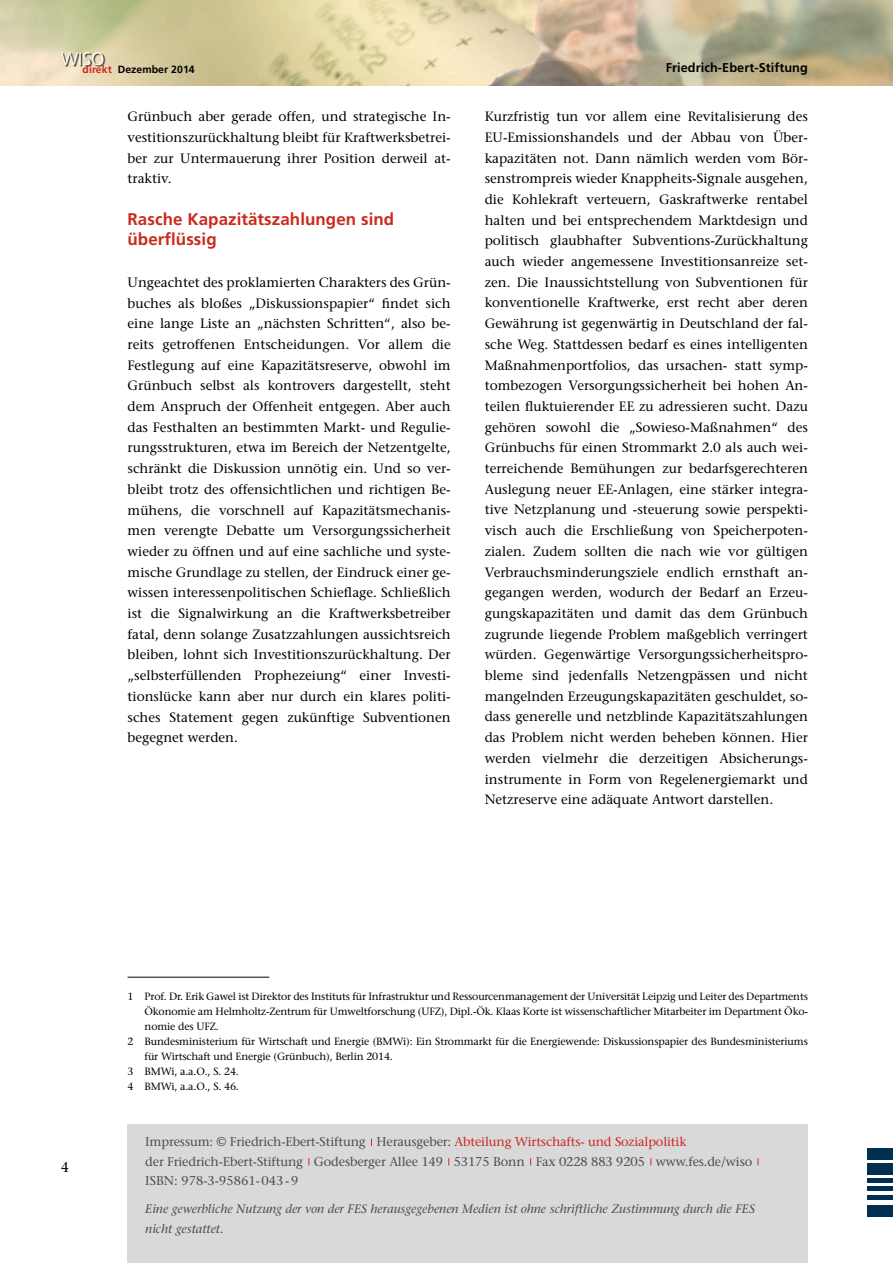
<style>
.page{position:relative;width:893px;height:1263px;background:#fff}
.page>*{position:absolute;margin:0;border:0;box-sizing:border-box;transform-origin:0 0}
.t1{font:700 16.95px/20.7px "Frutiger";letter-spacing:.005em;color:#cb2a1d}
.t2{font:14.25px "Stone Serif";color:#000}
.t3{font:13.5px/20.7px "Stone Serif";color:#000;text-align:justify}
.t4{font:12.75px/19.5px "Stone Serif";letter-spacing:-.01em;color:#4e4e4d}
.t5{font:700 12.75px "Frutiger";letter-spacing:.005em;color:#000}
.t6{font:italic 12.3px/19.5px "Stone Serif";color:#4e4e4d}
.t7{font:10.5px "Stone Serif";letter-spacing:-.015em;color:#000}
.t8{font:700 10.5px "Frutiger";letter-spacing:.005em;color:#000}
.s1{color:#cb2a1d}
</style>
<div class="page">
<img style="left:0;top:0;width:893px;height:85px">
<div style="left:867px;top:1148px;width:26px;height:11px;background:#002f52"></div>
<div style="left:867px;top:1205px;width:26px;height:11px;background:#002f52"></div>
<div style="left:867px;top:1163px;width:26px;height:11px;background:#002f52"></div>
<hr style="left:867px;top:1178px;width:26px;height:4px;background:#002f52">
<hr style="left:867px;top:1187px;width:26px;height:4px;background:#002f52">
<hr style="left:867px;top:1195px;width:26px;height:4px;background:#002f52">
<div style="left:62px;top:53px;width:44px;height:14px;background:#000;opacity:.75"></div>
<div style="left:128px;top:1125px;width:680px;height:138px;background:#d9d9da"></div>
<hr style="left:128px;top:977px;width:141px;height:1px;background:#000">
<p class="t8" style="left:61px;top:63px;width:135px"><sup>WISO</sup><span class="s1">direkt</span> Dezember 2014</p>
<p class="t5" style="left:666px;top:60px;width:144px">Friedrich-Ebert-Stiftung</p>
<p class="t3" style="left:128px;top:106px;width:325px">Grünbuch aber gerade offen, und strategische In&shy;vestitionszurückhaltung bleibt für Kraftwerksbetrei&shy;ber zur Untermauerung ihrer Position derweil at&shy;traktiv.</p>
<p class="t1" style="left:128px;top:208px;width:268px">Rasche Kapazitätszahlungen sind überflüssig</p>
<p class="t3" style="left:128px;top:272px;width:325px">Ungeachtet des proklamierten Charakters des Grün&shy;buches als bloßes „Diskussionspapier“ findet sich eine lange Liste an „nächsten Schritten“, also be&shy;reits getroffenen Entscheidungen. Vor allem die Festlegung auf eine Kapazitätsreserve, obwohl im Grünbuch selbst als kontrovers dargestellt, steht dem Anspruch der Offenheit entgegen. Aber auch das Festhalten an bestimmten Markt- und Regulie&shy;rungsstrukturen, etwa im Bereich der Netzentgelte, schränkt die Diskussion unnötig ein. Und so ver&shy;bleibt trotz des offensichtlichen und richtigen Be&shy;mühens, die vorschnell auf Kapazitätsmechanis&shy;men verengte Debatte um Versorgungssicherheit wieder zu öffnen und auf eine sachliche und syste&shy;mische Grundlage zu stellen, der Eindruck einer ge&shy;wissen interessenpolitischen Schieflage. Schließlich ist die Signalwirkung an die Kraftwerksbetreiber fatal, denn solange Zusatzzahlungen aussichtsreich bleiben, lohnt sich Investitionszurückhaltung. Der „selbsterfüllenden Prophezeiung“ einer Investi&shy;tionslücke kann aber nur durch ein klares politi&shy;sches Statement gegen zukünftige Subventionen begegnet werden.</p>
<p class="t3" style="left:485px;top:106px;width:325px">Kurzfristig tun vor allem eine Revitalisierung des EU-Emissionshandels und der Abbau von Über&shy;kapazitäten not. Dann nämlich werden vom Bör&shy;senstrompreis wieder Knappheits-Signale ausgehen, die Kohlekraft verteuern, Gaskraftwerke rentabel halten und bei entsprechendem Marktdesign und politisch glaubhafter Subventions-Zurückhaltung auch wieder angemessene Investitionsanreize set&shy;zen. Die Inaussichtstellung von Subventionen für konventionelle Kraftwerke, erst recht aber deren Gewährung ist gegenwärtig in Deutschland der fal&shy;sche Weg. Stattdessen bedarf es eines intelligenten Maßnahmenportfolios, das ursachen- statt symp&shy;tombezogen Versorgungssicherheit bei hohen An&shy;teilen fluktuierender EE zu adressieren sucht. Dazu gehören sowohl die „Sowieso-Maßnahmen“ des Grünbuchs für einen Strommarkt 2.0 als auch wei&shy;terreichende Bemühungen zur bedarfsgerechteren Auslegung neuer EE-Anlagen, eine stärker integra&shy;tive Netzplanung und -steuerung sowie perspekti&shy;visch auch die Erschließung von Speicherpoten&shy;zialen. Zudem sollten die nach wie vor gültigen Verbrauchsminderungsziele endlich ernsthaft an&shy;gegangen werden, wodurch der Bedarf an Erzeu&shy;gungskapazitäten und damit das dem Grünbuch zugrunde liegende Problem maßgeblich verringert würden. Gegenwärtige Versorgungssicherheitspro&shy;bleme sind jedenfalls Netzengpässen und nicht mangelnden Erzeugungskapazitäten geschuldet, so&shy;dass generelle und netzblinde Kapazitätszahlungen das Problem nicht werden beheben können. Hier werden vielmehr die derzeitigen Absicherungs&shy;instrumente in Form von Regelenergiemarkt und Netzreserve eine adäquate Antwort darstellen.</p>
<p class="t2" style="left:61px;top:1158px;width:10px">4</p>
<p class="t7" style="left:128px;top:990px;width:682px">1 Prof. Dr. Erik Gawel ist Direktor des Instituts für Infrastruktur und Ressourcenmanagement der Universität Leipzig und Leiter des Departments</p>
<p class="t7" style="left:145px;top:1005px;width:665px">Ökonomie am Helmholtz-Zentrum für Umweltforschung (UFZ), Dipl.-Ök. Klaas Korte ist wissenschaftlicher Mitarbeiter im Department Öko-</p>
<p class="t7" style="left:145px;top:1020px;width:76px">nomie des UFZ.</p>
<p class="t7" style="left:128px;top:1035px;width:682px">2 Bundesministerium für Wirtschaft und Energie (BMWi): Ein Strommarkt für die Energiewende: Diskussionspapier des Bundesministeriums</p>
<p class="t7" style="left:145px;top:1050px;width:250px">für Wirtschaft und Energie (Grünbuch), Berlin 2014.</p>
<p class="t7" style="left:128px;top:1065px;width:113px">3 BMWi, a.a.O., S. 24.</p>
<p class="t7" style="left:128px;top:1080px;width:113px">4 BMWi, a.a.O., S. 46.</p>
<p class="t4" style="left:145px;top:1132px;width:608px">Impressum: © Friedrich-Ebert-Stiftung Herausgeber: <span class="s1">Abteilung Wirtschafts- und Sozialpolitik<br></span>der Friedrich-Ebert-Stiftung Godesberger Allee 149 53175 Bonn Fax 0228 883 9205 www.fes.de/wiso<br>ISBN: 978-3-95861-043-9</p>
<p class="t6" style="left:145px;top:1199px;width:611px">Eine gewerbliche Nutzung der von der FES herausgegebenen Medien ist ohne schriftliche Zustimmung durch die FES nicht gestattet.</p>
</div>
